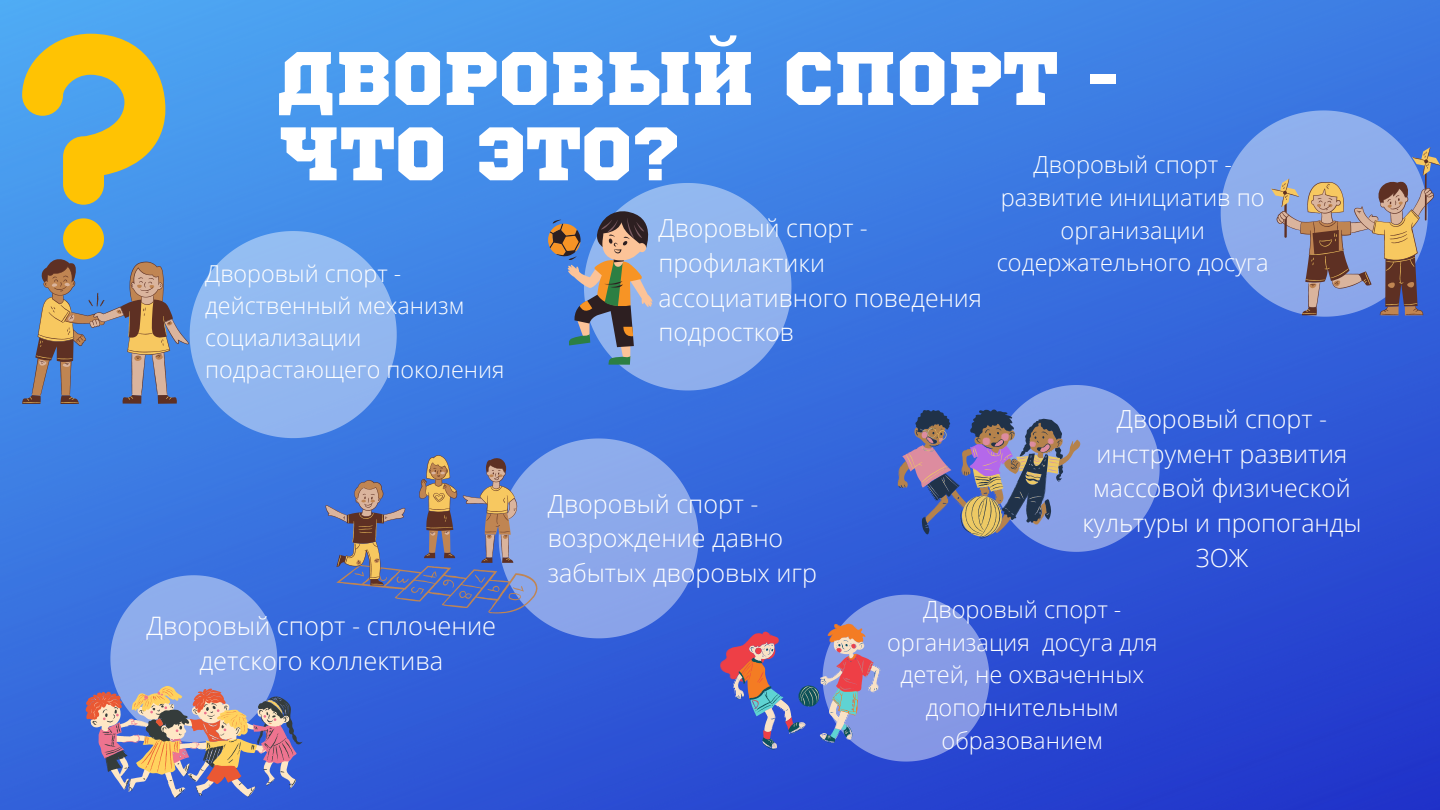
<style>
.page{position:relative;width:1440px;height:810px;background:#fff}
.page>*{position:absolute;margin:0;border:0;box-sizing:border-box;transform-origin:0 0}
.t1{font:75.6px "Sports World";color:#fff}
.t2{font:300 25.4px/35.3px "Open Sans";color:#fff;text-align:center}
.t3{font:300 25.1px/34.5px "Open Sans";color:#fff}
.t4{font:300 25px/34.7px "Open Sans";color:#fff;text-align:center}
.t5{font:300 24.9px/34.6px "Open Sans";color:#fff}
.t6{font:300 23.6px/32.8px "Open Sans";color:#fff;text-align:center}
.t7{font:300 23.3px/32.2px "Open Sans";color:#fff}
</style>
<div class="page">
<img style="left:0;top:0;width:1440px;height:810px">
<svg style="left:22px;top:34px;width:143px;height:171px"></svg>
<svg style="left:547px;top:146px;width:281px;height:281px"></svg>
<svg style="left:464px;top:403px;width:270px;height:271px"></svg>
<svg style="left:547px;top:209px;width:111px;height:156px"></svg>
<svg style="left:86px;top:575px;width:216px;height:223px"></svg>
<svg style="left:325px;top:455px;width:212px;height:158px"></svg>
<svg style="left:22px;top:218px;width:375px;height:220px"></svg>
<svg style="left:898px;top:385px;width:262px;height:167px"></svg>
<svg style="left:1184px;top:74px;width:256px;height:279px"></svg>
<svg style="left:720px;top:595px;width:269px;height:167px"></svg>
<svg style="left:1271px;top:147px;width:169px;height:168px"></svg>
<p class="t1" style="left:277px;top:44px;width:844px">Дворовый спорт -</p>
<p class="t1" style="left:277px;top:120px;width:404px">что это?</p>
<p class="t6" style="left:997px;top:147px;width:273px">Дворовый спорт - развитие инициатив по организации содержательного досуга</p>
<p class="t5" style="left:658px;top:211px;width:325px">Дворовый спорт - профилактики ассоциативного поведения подростков</p>
<p class="t7" style="left:205px;top:256px;width:301px">Дворовый спорт - действенный механизм социализации подрастающего поколения</p>
<p class="t2" style="left:147px;top:608px;width:351px">Дворовый спорт - сплочение детского коллектива</p>
<p class="t3" style="left:548px;top:486px;width:271px">Дворовый спорт - возрождение давно забытых дворовых игр</p>
<p class="t4" style="left:1083px;top:401px;width:280px">Дворовый спорт - инструмент развития массовой физической культуры и пропоганды<br>ЗОЖ</p>
<p class="t6" style="left:923px;top:592px;width:200px">Дворовый спорт -</p>
<p class="t6" style="left:887px;top:625px;width:272px">организация досуга для детей, не охваченных дополнительным образованием</p>
</div>
